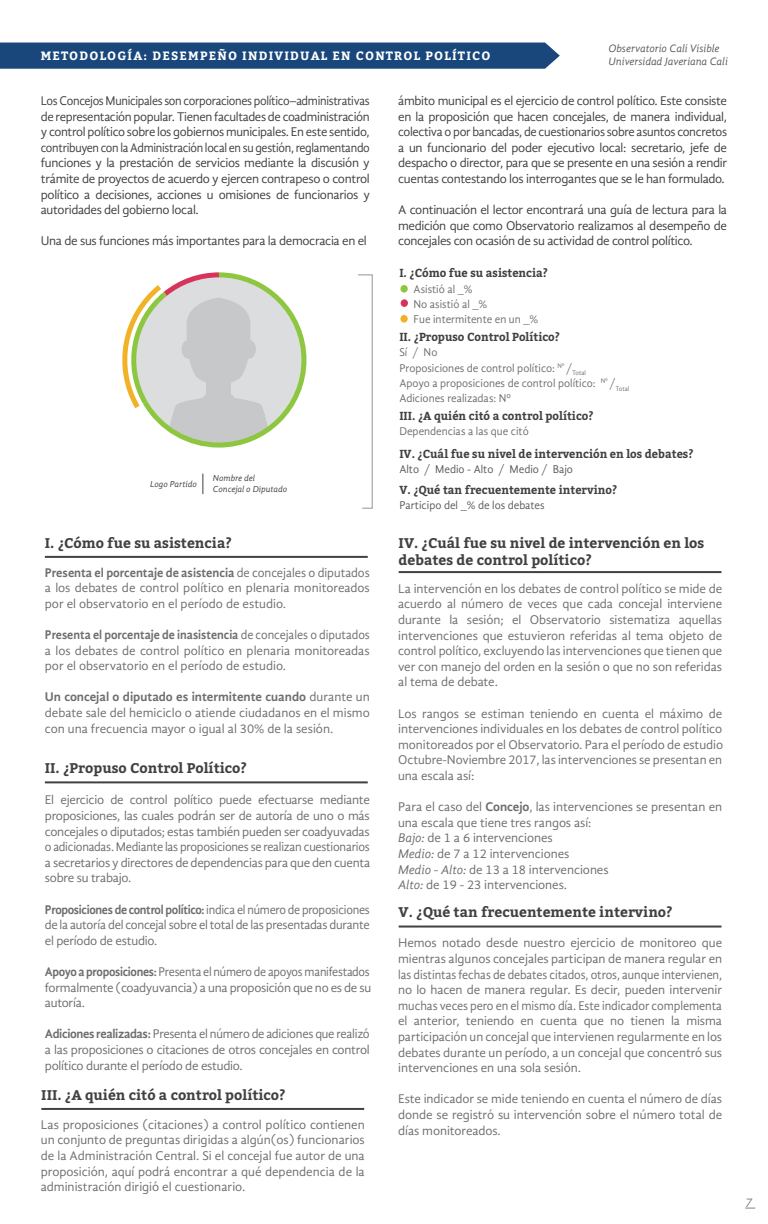
<style>
.page{position:relative;width:768px;height:1224px;background:#fff}
.page>*{position:absolute;margin:0;border:0;box-sizing:border-box;transform-origin:0 0}
.t1{font:700 14px/16.8px "Bitter";color:#414042}
.t2{font:13px/15.6px "Gandhi Sans";letter-spacing:-.005em;color:#6d6e71;text-align:justify}
.t3{font:13px/15.6px "Gandhi Sans";letter-spacing:-.025em;color:#414042;text-align:justify}
.t4{font:13px/15.6px "Gandhi Sans";letter-spacing:-.025em;color:#414042;text-align:justify;scale:.93 1}
.t5{font:13px/15.6px "Gandhi Sans";letter-spacing:-.005em;color:#6d6e71;text-align:justify;scale:.93 1}
.t6{font:13px/15.6px "Gandhi Sans";letter-spacing:-.005em;color:#6d6e71;text-align:justify;scale:.96 1}
.t7{font:italic 13px "Gandhi Sans";color:#808285}
.t8{font:700 12px "Bitter";letter-spacing:.1em;color:#fff}
.t9{font:11.6px/15.2px "Gandhi Sans";color:#6d6e71;scale:.96 1}
.t10{font:700 11.6px "Bitter";color:#414042;scale:.96 1}
.t11{font:11.6px "Gandhi Sans";color:#58595b;scale:.96 1}
.t12{font:italic 11px/13.2px "Gandhi Sans";color:#58595b}
.t13{font:italic 8.9px/10.7px "Gandhi Sans";letter-spacing:-.01em;color:#414042}
.s1{font-weight:700}
.s2{font-style:italic}
</style>
<div class="page">
<svg style="left:358px;top:274px;width:15px;height:235px"></svg>
<hr style="left:45px;top:781px;width:323px;height:2px;background:#414042">
<div style="left:400px;top:315px;width:8px;height:8px;background:#efb127;border-radius:50%"></div>
<div style="left:400px;top:285px;width:8px;height:8px;background:#8dc63f;border-radius:50%"></div>
<div style="left:401px;top:299px;width:7px;height:8px;background:#d8345b;border-radius:50%"></div>
<svg style="left:122px;top:272px;width:185px;height:176px"></svg>
<div style="left:0;top:43px;width:560px;height:26px;background:#19477c"></div>
<svg style="left:202px;top:474px;width:1px;height:20px"></svg>
<hr style="left:45px;top:556px;width:323px;height:2px;background:#414042">
<hr style="left:41px;top:1108px;width:323px;height:2px;background:#414042">
<hr style="left:399px;top:571px;width:323px;height:2px;background:#414042">
<hr style="left:399px;top:926px;width:323px;height:2px;background:#414042">
<p class="t8" style="left:41px;top:46px;width:451px">METODOLOGÍA: DESEMPEÑO INDIVIDUAL EN CONTROL POLÍTICO</p>
<p class="t12" style="left:609px;top:42px;width:121px">Observatorio Cali Visible<br>Universidad Javeriana Cali</p>
<p class="t4" style="left:41px;top:93px;width:355px">Los Concejos Municipales son corporaciones político–administrativas de representación popular. Tienen facultades de coadministración y control político sobre los gobiernos municipales. En este sentido, contribuyen con la Administración local en su gestión, reglamentando funciones y la prestación de servicios mediante la discusión y trámite de proyectos de acuerdo y ejercen contrapeso o control político a decisiones, acciones u omisiones de funcionarios y autoridades del gobierno local.</p>
<p class="t3" style="left:41px;top:233px;width:327px">Una de sus funciones más importantes para la democracia en el</p>
<p class="t13" style="left:150px;top:478px;width:48px">Logo Partido</p>
<p class="t13" style="left:213px;top:473px;width:76px">Nombre del<br>Concejal o Diputado</p>
<p class="t1" style="left:45px;top:534px;width:189px">I. ¿Cómo fue su asistencia?</p>
<p class="t6" style="left:45px;top:564px;width:340px"><span class="s1">Presenta el porcentaje de asistencia</span> de concejales o diputados a los debates de control político en plenaria monitoreados por el observatorio en el período de estudio.</p>
<p class="t5" style="left:45px;top:627px;width:351px"><span class="s1">Presenta el porcentaje de inasistencia</span> de concejales o diputados a los debates de control político en plenaria monitoreadas por el observatorio en el período de estudio.</p>
<p class="t2" style="left:45px;top:689px;width:326px"><span class="s1">Un concejal o diputado es intermitente cuando</span> durante un debate sale del hemiciclo o atiende ciudadanos en el mismo con una frecuencia mayor o igual al 30% de la sesión.</p>
<p class="t1" style="left:45px;top:759px;width:204px">II. ¿Propuso Control Político?</p>
<p class="t2" style="left:45px;top:792px;width:327px">El ejercicio de control político puede efectuarse mediante proposiciones, las cuales podrán ser de autoría de uno o más concejales o diputados; estas también pueden ser coadyuvadas o adicionadas. Mediante las proposiciones se realizan cuestionarios a secretarios y directores de dependencias para que den cuenta sobre su trabajo.</p>
<p class="t5" style="left:45px;top:902px;width:351px"><span class="s1">Proposiciones de control político:</span> indica el número de proposiciones de la autoría del concejal sobre el total de las presentadas durante el período de estudio.</p>
<p class="t5" style="left:45px;top:964px;width:352px"><span class="s1">Apoyo a proposiciones:</span> Presenta el número de apoyos manifestados formalmente (coadyuvancia) a una proposición que no es de su autoría.</p>
<p class="t6" style="left:45px;top:1026px;width:340px"><span class="s1">Adiciones realizadas:</span> Presenta el número de adiciones que realizó a las proposiciones o citaciones de otros concejales en control político durante el período de estudio.</p>
<p class="t1" style="left:41px;top:1087px;width:246px">III. ¿A quién citó a control político?</p>
<p class="t2" style="left:41px;top:1117px;width:326px">Las proposiciones (citaciones) a control político contienen un conjunto de preguntas dirigidas a algún(os) funcionarios de la Administración Central. Si el concejal fue autor de una proposición, aquí podrá encontrar a qué dependencia de la administración dirigió el cuestionario.</p>
<p class="t3" style="left:398px;top:93px;width:330px">ámbito municipal es el ejercicio de control político. Este consiste en la proposición que hacen concejales, de manera individual, colectiva o por bancadas, de cuestionarios sobre asuntos concretos a un funcionario del poder ejecutivo local: secretario, jefe de despacho o director, para que se presente en una sesión a rendir cuentas contestando los interrogantes que se le han formulado.</p>
<p class="t3" style="left:398px;top:202px;width:331px">A continuación el lector encontrará una guía de lectura para la medición que como Observatorio realizamos al desempeño de concejales con ocasión de su actividad de control político.</p>
<p class="t10" style="left:399px;top:264px;width:156px">I. ¿Cómo fue su asistencia?</p>
<p class="t9" style="left:414px;top:281px;width:131px">Asistió al _%<br>No asistió al _%<br>Fue intermitente en un _%</p>
<p class="t10" style="left:399px;top:328px;width:169px">II. ¿Propuso Control Político?</p>
<p class="t9" style="left:399px;top:345px;width:241px">Sí / No<br>Proposiciones de control político: <sup>Nº</sup> /<sub>Total<br></sub>Apoyo a proposiciones de control político: <sup>Nº</sup> /<sub>Total<br></sub>Adiciones realizadas: Nº</p>
<p class="t10" style="left:399px;top:407px;width:204px">III. ¿A quién citó a control político?</p>
<p class="t9" style="left:399px;top:424px;width:136px">Dependencias a las que citó</p>
<p class="t10" style="left:399px;top:445px;width:308px">IV. ¿Cuál fue su nivel de intervención en los debates?</p>
<p class="t11" style="left:399px;top:462px;width:182px">Alto / Medio - Alto / Medio / Bajo</p>
<p class="t10" style="left:399px;top:481px;width:228px">V. ¿Qué tan frecuentemente intervino?</p>
<p class="t11" style="left:399px;top:499px;width:153px">Participo del _% de los debates</p>
<p class="t1" style="left:399px;top:534px;width:307px">IV. ¿Cuál fue su nivel de intervención en los debates de control político?</p>
<p class="t2" style="left:398px;top:581px;width:326px">La intervención en los debates de control político se mide de acuerdo al número de veces que cada concejal interviene durante la sesión; el Observatorio sistematiza aquellas intervenciones que estuvieron referidas al tema objeto de control político, excluyendo las intervenciones que tienen que ver con manejo del orden en la sesión o que no son referidas al tema de debate.</p>
<p class="t2" style="left:398px;top:706px;width:326px">Los rangos se estiman teniendo en cuenta el máximo de intervenciones individuales en los debates de control político monitoreados por el Observatorio. Para el período de estudio Octubre-Noviembre 2017, las intervenciones se presentan en una escala así:</p>
<p class="t2" style="left:398px;top:799px;width:326px;text-align:left">Para el caso del <span class="s1">Concejo</span>, las intervenciones se presentan en una escala que tiene tres rangos así:<br><span class="s2">Bajo:</span> de 1 a 6 intervenciones<br><span class="s2">Medio:</span> de 7 a 12 intervenciones<br><span class="s2">Medio - Alto:</span> de 13 a 18 intervenciones<br><span class="s2">Alto:</span> de 19 - 23 intervenciones.</p>
<p class="t1" style="left:399px;top:903px;width:276px">V. ¿Qué tan frecuentemente intervino?</p>
<p class="t2" style="left:398px;top:935px;width:326px">Hemos notado desde nuestro ejercicio de monitoreo que mientras algunos concejales participan de manera regular en las distintas fechas de debates citados, otros, aunque intervienen, no lo hacen de manera regular. Es decir, pueden intervenir muchas veces pero en el mismo día. Este indicador complementa el anterior, teniendo en cuenta que no tienen la misma participación un concejal que intervienen regularmente en los debates durante un período, a un concejal que concentró sus intervenciones en una sola sesión.</p>
<p class="t2" style="left:398px;top:1091px;width:326px">Este indicador se mide teniendo en cuenta el número de días donde se registró su intervención sobre el número total de días monitoreados.</p>
<p class="t7" style="left:745px;top:1195px;width:9px">7</p>
</div>
